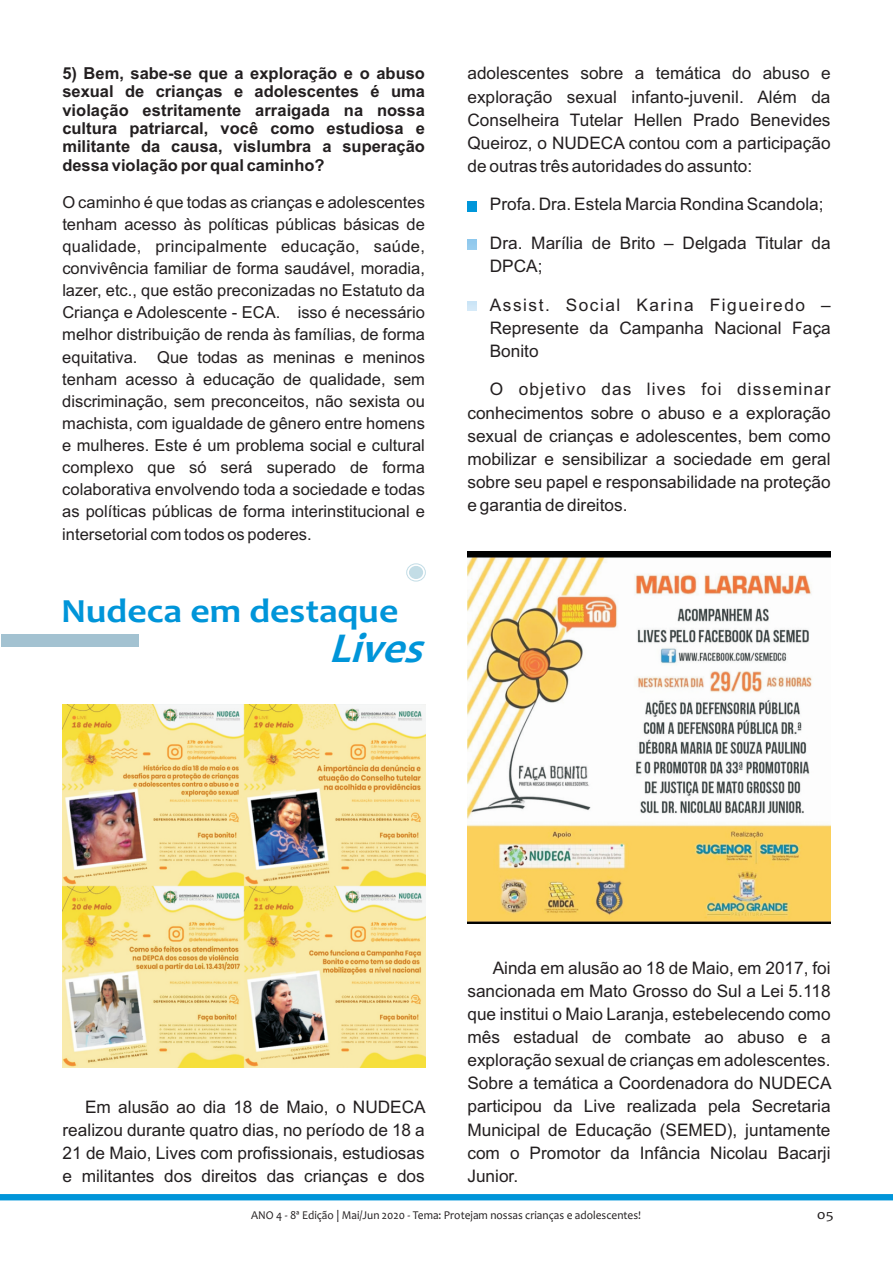
<style>
.page{position:relative;width:893px;height:1263px;background:#fff}
.page>*{position:absolute;margin:0;border:0;box-sizing:border-box;transform-origin:0 0}
.t1{font:italic 700 43.05px "Candara";color:#0095d9}
.t2{font:700 34.2px "Candara";color:#0095d9;scale:1.11 1}
.t3{font:17.25px/23.1px "Arial";color:#231f20;text-align:justify}
.t4{font:16.5px/22px "Arial";color:#231f20;text-align:justify}
.t5{font:700 16.5px/18.5px "Arial";color:#231f20;text-align:justify}
.t6{font:13.5px "Candara";color:#231f20;scale:1.21 1}
.t7{font:12px "Candara";color:#231f20;scale:.95 1}
</style>
<div class="page">
<svg style="left:0;top:1194px;width:893px;height:7px;background:#169edc"></svg>
<div style="left:1px;top:634px;width:138px;height:13px;background:#a3c2d1"></div>
<img style="left:63px;top:704px;width:362px;height:363px">
<div style="left:409px;top:566px;width:14px;height:13px;background:#c3dde6;border-radius:50%"></div>
<div style="left:407px;top:564px;width:19px;height:17px;border:1px solid #c3dde6;border-radius:50%"></div>
<img style="left:467px;top:552px;width:363px;height:371px">
<svg style="left:468px;top:202px;width:9px;height:9px"></svg>
<svg style="left:468px;top:240px;width:9px;height:9px"></svg>
<svg style="left:467px;top:301px;width:9px;height:10px"></svg>
<p class="t5" style="left:62px;top:65px;width:364px">5) Bem, sabe-se que a exploração e o abuso sexual de crianças e adolescentes é uma violação estritamente arraigada na nossa cultura patriarcal, você como estudiosa e militante da causa, vislumbra a superação dessa violação por qual caminho?</p>
<p class="t4" style="left:62px;top:192px;width:364px">O caminho é que todas as crianças e adolescentes tenham acesso às políticas públicas básicas de qualidade, principalmente educação, saúde, convivência familiar de forma saudável, moradia, lazer, etc., que estão preconizadas no Estatuto da Criança e Adolescente - ECA. isso é necessário melhor distribuição de renda às famílias, de forma equitativa. Que todas as meninas e meninos tenham acesso à educação de qualidade, sem discriminação, sem preconceitos, não sexista ou machista, com igualdade de gênero entre homens e mulheres. Este é um problema social e cultural complexo que só será superado de forma colaborativa envolvendo toda a sociedade e todas as políticas públicas de forma interinstitucional e intersetorial com todos os poderes.</p>
<h2 class="t2" style="left:61px;top:597px;width:305px">Nudeca em destaque</h2>
<h1 class="t1" style="left:329px;top:631px;width:107px">Lives</h1>
<p class="t3" style="left:467px;top:63px;width:365px">adolescentes sobre a temática do abuso e exploração sexual infanto-juvenil. Além da Conselheira Tutelar Hellen Prado Benevides Queiroz, o NUDECA contou com a participação de outras três autoridades do assunto:</p>
<p class="t3" style="left:490px;top:194px;width:335px">Profa. Dra. Estela Marcia Rondina Scandola;</p>
<p class="t3" style="left:490px;top:233px;width:342px">Dra. Marília de Brito – Delgada Titular da<br>DPCA;</p>
<p class="t3" style="left:490px;top:295px;width:342px">Assist. Social Karina Figueiredo – Represente da Campanha Nacional Faça Bonito</p>
<p class="t3" style="left:467px;top:379px;width:365px;text-indent:22px">O objetivo das lives foi disseminar conhecimentos sobre o abuso e a exploração sexual de crianças e adolescentes, bem como mobilizar e sensibilizar a sociedade em geral sobre seu papel e responsabilidade na proteção e garantia de direitos.</p>
<p class="t3" style="left:467px;top:958px;width:366px;text-indent:25px">Ainda em alusão ao 18 de Maio, em 2017, foi sancionada em Mato Grosso do Sul a Lei 5.118 que institui o Maio Laranja, estebelecendo como mês estadual de combate ao abuso e a exploração sexual de crianças em adolescentes.<br>Sobre a temática a Coordenadora do NUDECA participou da Live realizada pela Secretaria Municipal de Educação (SEMED), juntamente com o Promotor da Infância Nicolau Bacarji Junior.</p>
<p class="t3" style="left:63px;top:1096px;width:365px;text-indent:22px">Em alusão ao dia 18 de Maio, o NUDECA realizou durante quatro dias, no período de 18 a 21 de Maio, Lives com profissionais, estudiosas e militantes dos direitos das crianças e dos</p>
<p class="t7" style="left:251px;top:1210px;width:412px">ANO 4 - 8ª Edição | Mai/Jun 2020 - Tema: Protejam nossas crianças e adolescentes!</p>
<p class="t6" style="left:817px;top:1210px;width:16px">05</p>
</div>
